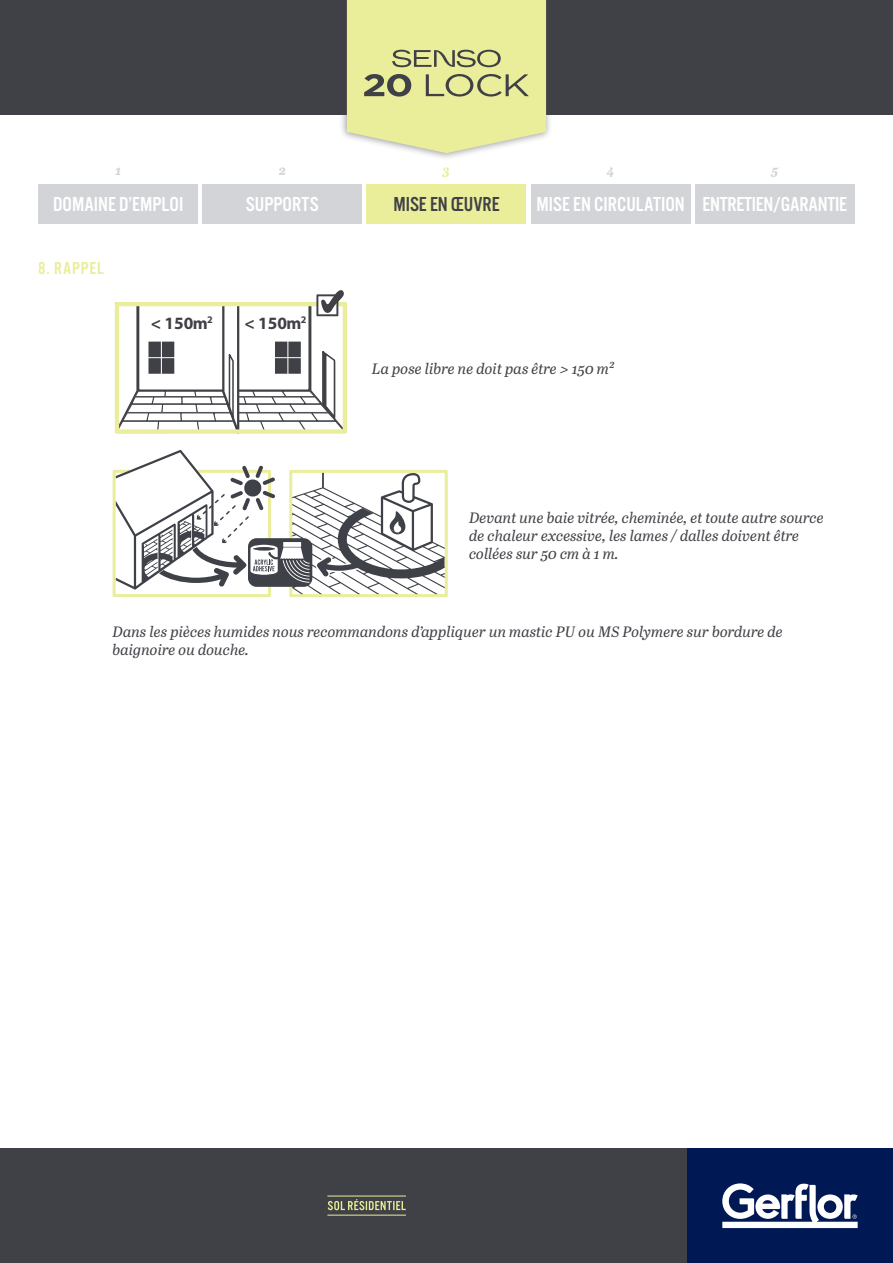
<style>
.page{position:relative;width:893px;height:1263px;background:#fff}
.page>*{position:absolute;margin:0;border:0;box-sizing:border-box;transform-origin:0 0}
.t1{font:21px "Alternate Got No 3 D";color:#fff}
.t2{font:21px "Alternate Got No 3 D";color:#404146}
.t3{font:18px "Alternate Got No 3 D";letter-spacing:.05em;color:#eaed99}
.t4{font:700 17.4px "Myriad Pro";color:#404146}
.t5{font:italic 15px/18px "Abril Text";color:#404146}
.t6{font:italic 700 13.5px "Abril Text";color:#d3d4d8}
.t7{font:italic 700 13.5px "Abril Text";color:#eaed99}
</style>
<div class="page">
<div style="left:0;top:0;width:893px;height:115px;background:#404146"></div>
<div style="left:0;top:1148px;width:893px;height:115px;background:#404146"></div>
<div style="left:38px;top:184px;width:160px;height:40px;background:#d3d4d8"></div>
<div style="left:202px;top:184px;width:160px;height:40px;background:#d3d4d8"></div>
<div style="left:367px;top:184px;width:159px;height:40px;background:#eaed99"></div>
<div style="left:531px;top:184px;width:160px;height:40px;background:#d3d4d8"></div>
<div style="left:695px;top:184px;width:160px;height:40px;background:#d3d4d8"></div>
<div style="left:687px;top:1148px;width:206px;height:115px;background:#001954"></div>
<svg style="left:722px;top:1183px;width:136px;height:45px"></svg>
<div style="left:339px;top:0;width:213px;height:161px;background:#404146;opacity:.5"></div>
<svg style="left:347px;top:0;width:199px;height:153px;background:#e0e299"></svg>
<svg style="left:113px;top:290px;width:335px;height:307px"></svg>
<hr style="left:327px;top:1215px;width:79px;height:1px;background:#eaed99">
<hr style="left:327px;top:1196px;width:79px;height:1px;background:#eaed99">
<svg style="left:328px;top:1199px;width:78px;height:11px"></svg>
<p class="t6" style="left:115px;top:160px;width:8px">1</p>
<p class="t6" style="left:279px;top:160px;width:9px">2</p>
<p class="t7" style="left:443px;top:160px;width:9px">3</p>
<p class="t6" style="left:607px;top:160px;width:9px">4</p>
<p class="t6" style="left:771px;top:160px;width:8px">5</p>
<h1 class="t1" style="left:53px;top:193px;width:132px">DOMAINE D’EMPLOI</h1>
<h1 class="t1" style="left:246px;top:193px;width:74px">SUPPORTS</h1>
<h1 class="t2" style="left:393px;top:193px;width:108px">MISE EN ŒUVRE</h1>
<h1 class="t1" style="left:536px;top:193px;width:312px">MISE EN CIRCULATION ENTRETIEN/GARANTIE</h1>
<p class="t3" style="left:38px;top:259px;width:67px">8. RAPPEL</p>
<p class="t4" style="left:151px;top:313px;width:63px">&lt; 150 m<sup>2</sup></p>
<p class="t4" style="left:244px;top:313px;width:63px">&lt; 150 m<sup>2</sup></p>
<p class="t5" style="left:372px;top:359px;width:243px">La pose libre ne doit pas être &gt; 150 m²</p>
<p class="t5" style="left:469px;top:508px;width:356px">Devant une baie vitrée, cheminée, et toute autre source de chaleur excessive, les lames / dalles doivent être collées sur 50 cm à 1 m.</p>
<p class="t5" style="left:113px;top:622px;width:672px">Dans les pièces humides nous recommandons d’appliquer un mastic PU ou MS Polymere sur bordure de baignoire ou douche.</p>
</div>
